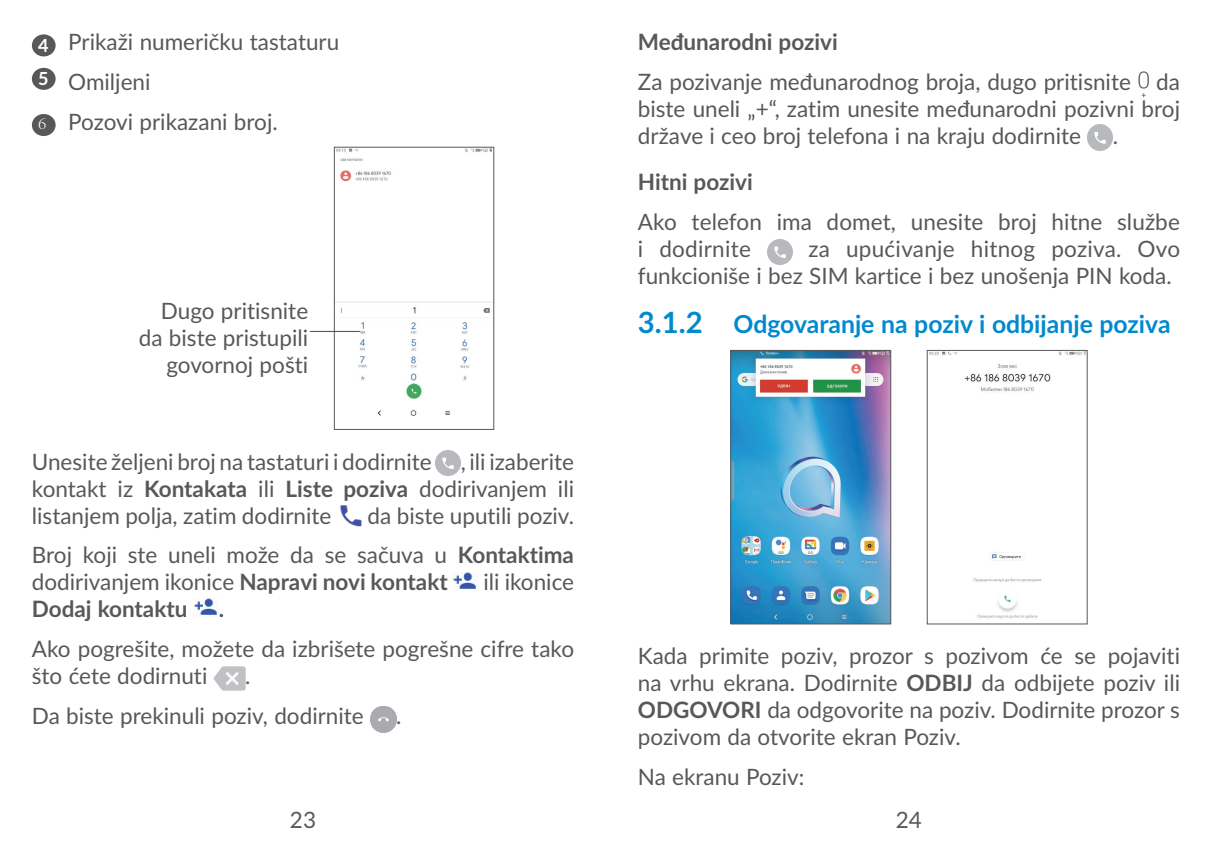
<style>
.page{position:relative;width:1212px;height:862px;background:#fff}
.page>*{position:absolute;margin:0;border:0;box-sizing:border-box;transform-origin:0 0}
.t1{font:700 24.75px "Lato";color:#0089cf}
.t2{font:22.5px/27px "Lato";color:#57585a}
.t3{font:700 22.5px "Lato";color:#57585a}
.s1{font-family:"Adobe Song Std";font-weight:300;font-size:18px;color:#fff}
.s2{font-weight:700}
.s3{font-size:29.25px}
</style>
<div class="page">
<div style="left:32px;top:34px;width:24px;height:22px;background:#57585a;border-radius:50%"></div>
<div style="left:32px;top:68px;width:24px;height:22px;background:#57585a;border-radius:50%"></div>
<div style="left:32px;top:114px;width:24px;height:22px;background:#57585a;border-radius:50%"></div>
<img style="left:336px;top:149px;width:156px;height:267px">
<div style="left:334px;top:147px;width:160px;height:282px;border:1px solid #57585a"></div>
<hr style="left:310px;top:331px;width:49px;height:1px;background:#57585a">
<img style="left:435px;top:450px;width:26px;height:25px">
<img style="left:340px;top:505px;width:22px;height:21px">
<img style="left:453px;top:572px;width:23px;height:17px">
<img style="left:194px;top:598px;width:23px;height:17px">
<img style="left:214px;top:666px;width:31px;height:24px">
<img style="left:370px;top:706px;width:26px;height:25px">
<img style="left:1138px;top:71px;width:11px;height:27px">
<img style="left:1087px;top:125px;width:26px;height:25px">
<img style="left:767px;top:239px;width:25px;height:26px">
<img style="left:732px;top:352px;width:157px;height:270px">
<div style="left:730px;top:350px;width:161px;height:274px;border:1px solid #57585a"></div>
<img style="left:929px;top:352px;width:156px;height:267px">
<div style="left:927px;top:350px;width:160px;height:274px;border:1px solid #57585a"></div>
<p class="t2" style="left:38px;top:21px;width:303px;line-height:39.8px"><sub>4</sub> Prikaži numeričku tastaturu<br><sup>5</sup> Omiljeni<br><span class="s1">6</span> Pozovi prikazani broj.</p>
<p class="t2" style="left:139px;top:296px;width:171px;text-align:right">Dugo pritisnite da biste pristupili govornoj pošti</p>
<p class="t2" style="left:32px;top:446px;width:401px">Unesite željeni broj na tastaturi i dodirnite</p>
<p class="t2" style="left:32px;top:446px;width:544px;text-align:justify;text-indent:429px">, ili izaberite kontakt iz <span class="s2">Kontakata</span> ili <span class="s2">Liste poziva</span> dodirivanjem ili listanjem polja, zatim dodirnite</p>
<p class="t2" style="left:32px;top:494px;width:544px;line-height:39.8px;text-align:right">da biste uputili poziv.<br>Broj koji ste uneli može da se sačuva u <span class="s2">Kontaktima</span></p>
<p class="t2" style="left:32px;top:567px;width:417px">dodirivanjem ikonice <span class="s2">Napravi novi kontakt</span></p>
<p class="t2" style="left:483px;top:567px;width:92px">ili ikonice</p>
<p class="t3" style="left:32px;top:592px;width:157px">Dodaj kontaktu</p>
<p class="t3" style="left:219px;top:592px;width:7px">.</p>
<p class="t2" style="left:32px;top:634px;width:544px">Ako pogrešite, možete da izbrišete pogrešne cifre tako što ćete dodirnuti</p>
<p class="t2" style="left:32px;top:654px;width:333px;line-height:39.8px;text-indent:213px">.<br>Da biste prekinuli poziv, dodirnite</p>
<p class="t2" style="left:396px;top:701px;width:7px">.</p>
<p class="t3" style="left:638px;top:25px;width:201px">Međunarodni pozivi</p>
<p class="t2" style="left:638px;top:67px;width:544px;text-align:justify">Za pozivanje međunarodnog broja, dugo pritisnite da biste uneli „+“, zatim unesite međunarodni pozivni broj države i ceo broj telefona i na kraju dodirnite</p>
<p class="t2" style="left:1113px;top:121px;width:7px">.</p>
<p class="t3" style="left:638px;top:165px;width:116px">Hitni pozivi</p>
<p class="t2" style="left:638px;top:207px;width:543px">Ako telefon ima domet, unesite broj hitne službe i dodirnite</p>
<p class="t2" style="left:638px;top:234px;width:544px;text-indent:171px">za upućivanje hitnog poziva. Ovo funkcioniše i bez SIM kartice i bez unošenja PIN koda.</p>
<p class="t1" style="left:638px;top:305px;width:534px"><span class="s3">3.1.2</span> Odgovaranje na poziv i odbijanje poziva</p>
<p class="t2" style="left:638px;top:641px;width:544px;text-align:justify">Kada primite poziv, prozor s pozivom će se pojaviti na vrhu ekrana. Dodirnite <span class="s2">ODBIJ</span> da odbijete poziv ili <span class="s2">ODGOVORI</span> da odgovorite na poziv. Dodirnite prozor s pozivom da otvorite ekran Poziv.</p>
<p class="t2" style="left:638px;top:761px;width:168px">Na ekranu Poziv:</p>
<p class="t2" style="left:290px;top:804px;width:28px">23</p>
<p class="t2" style="left:896px;top:804px;width:28px">24</p>
</div>
